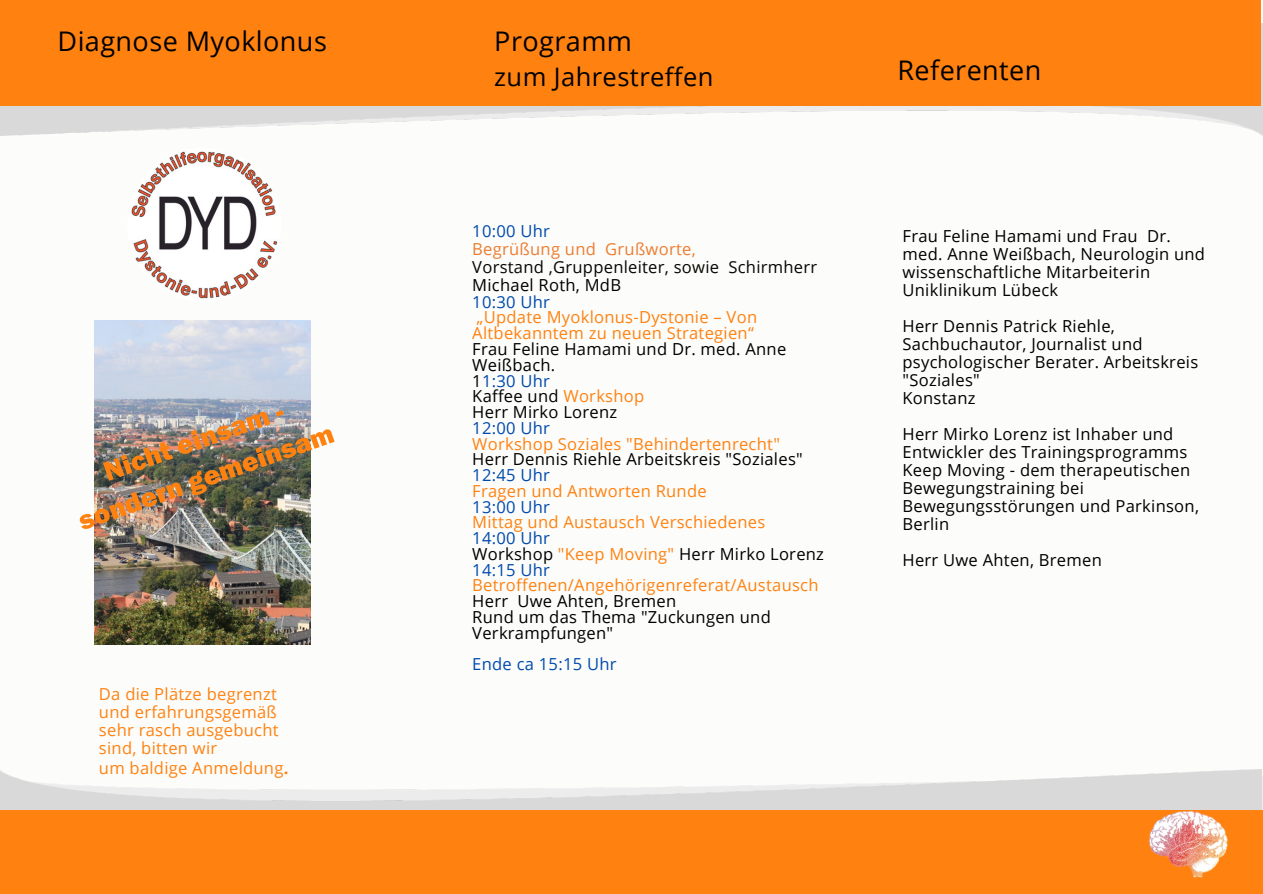
<style>
.page{position:relative;width:1263px;height:894px;background:#fff}
.page>*{position:absolute;margin:0;border:0;box-sizing:border-box;transform-origin:0 0}
.t1{font:27px "Open Sans";letter-spacing:.015em;color:#000}
.t2{font:25.5px "Open Sans";letter-spacing:.015em;color:#000}
.t3{font:16.5px/18px "Open Sans";letter-spacing:.015em;color:#000}
.t4{font:16.5px/18px "Open Sans";letter-spacing:.015em;color:#ff8210}
.t5{font:16.5px "Open Sans";letter-spacing:.015em;color:#004aad}
.t6{font:16.5px "Open Sans";letter-spacing:.015em;color:#060800}
.t7{font:16.5px "Open Sans";letter-spacing:.015em;color:#ed7d31}
.s1{font-weight:700}
.s2{color:#004aad}
.s3{color:#ff8210}
</style>
<div class="page">
<div style="left:0;top:0;width:1263px;height:893px;background:#fcfcfb"></div>
<div style="left:0;top:810px;width:1263px;height:83px;background:#ff8210"></div>
<div style="left:0;top:0;width:1261px;height:106px;background:#ff8210"></div>
<img style="left:95px;top:320px;width:216px;height:324px">
<img style="left:80px;top:410px;width:255px;height:119px">
<img style="left:1149px;top:810px;width:79px;height:68px">
<img style="left:127px;top:148px;width:154px;height:154px;border-radius:50%">
<h1 class="t1" style="left:58px;top:23px;width:271px">Diagnose Myoklonus</h1>
<h1 class="t1" style="left:494px;top:23px;width:139px">Programm</h1>
<h2 class="t2" style="left:494px;top:59px;width:221px">zum Jahrestreffen</h2>
<p class="t4" style="left:99px;top:684px;width:181px;text-align:justify">Da die Plätze begrenzt und erfahrungsgemäß sehr rasch ausgebucht sind, bitten wir</p>
<p class="t4" style="left:99px;top:758px;width:191px">um baldige Anmeldung<span class="s1">.</span></p>
<p class="t5" style="left:472px;top:219px;width:79px">10:00 Uhr</p>
<p class="t7" style="left:472px;top:237px;width:225px">Begrüßung und Grußworte,</p>
<p class="t6" style="left:472px;top:255px;width:346px">Vorstand ,Gruppenleiter, sowie Schirmherr</p>
<p class="t3" style="left:472px;top:275px;width:150px">Michael Roth, MdB</p>
<p class="t5" style="left:472px;top:290px;width:79px">10:30 Uhr</p>
<p class="t4" style="left:472px;top:309px;width:286px;line-height:15.8px">„Update Myoklonus-Dystonie – Von<br>Altbekanntem zu neuen Strategien“</p>
<p class="t3" style="left:472px;top:340px;width:316px;line-height:15.8px">Frau Feline Hamami und Dr. med. Anne<br>Weißbach.<br>1<span class="s2">1:30 Uhr<br></span>Kaffee und <span class="s3">Workshop<br></span>Herr Mirko Lorenz</p>
<p class="t5" style="left:472px;top:416px;width:79px">12:00 Uhr</p>
<p class="t4" style="left:472px;top:434px;width:309px">Workshop Soziales "Behindertenrecht"</p>
<p class="t3" style="left:472px;top:450px;width:332px">Herr Dennis Riehle Arbeitskreis "Soziales"</p>
<p class="t5" style="left:472px;top:463px;width:79px">12:45 Uhr</p>
<p class="t4" style="left:472px;top:481px;width:236px">Fragen und Antworten Runde</p>
<p class="t5" style="left:472px;top:495px;width:79px">13:00 Uhr</p>
<p class="t4" style="left:472px;top:512px;width:294px">Mittag und Austausch Verschiedenes</p>
<p class="t3" style="left:472px;top:529px;width:353px;line-height:15.8px"><span class="s2">14:00 Uhr<br></span>Workshop <span class="s3">"Keep Moving"</span> Herr Mirko Lorenz<br><span class="s2">14:15 Uhr</span></p>
<p class="t4" style="left:472px;top:575px;width:348px">Betroffenen/Angehörigenreferat/Austausch</p>
<p class="t3" style="left:472px;top:592px;width:300px;line-height:15.8px">Herr Uwe Ahten, Bremen<br>Rund um das Thema "Zuckungen und<br>Verkrampfungen"</p>
<p class="t5" style="left:472px;top:652px;width:146px">Ende ca 15:15 Uhr</p>
<h1 class="t1" style="left:897px;top:51px;width:145px">Referenten</h1>
<p class="t3" style="left:902px;top:226px;width:304px">Frau Feline Hamami und Frau Dr. med. Anne Weißbach, Neurologin und wissenschaftliche Mitarbeiterin<br>Uniklinikum Lübeck</p>
<p class="t3" style="left:902px;top:316px;width:297px">Herr Dennis Patrick Riehle,<br>Sachbuchautor, Journalist und psychologischer Berater. Arbeitskreis "Soziales"<br>Konstanz</p>
<p class="t3" style="left:902px;top:424px;width:298px">Herr Mirko Lorenz ist Inhaber und<br>Entwickler des Trainingsprogramms<br>Keep Moving - dem therapeutischen<br>Bewegungstraining bei<br>Bewegungsstörungen und Parkinson,<br>Berlin</p>
<p class="t3" style="left:902px;top:550px;width:201px">Herr Uwe Ahten, Bremen</p>
</div>
